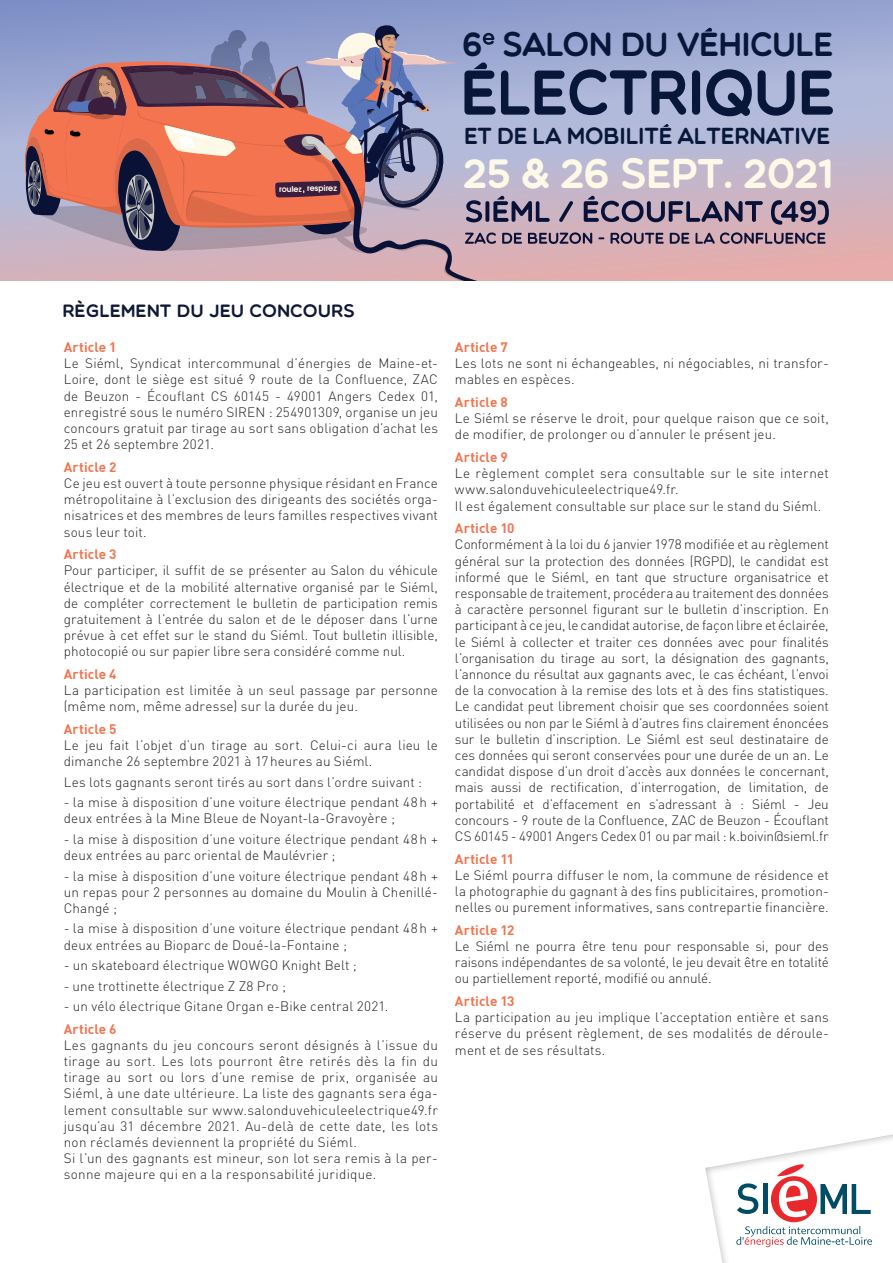
<style>
.page{position:relative;width:893px;height:1263px;background:#fff}
.page>*{position:absolute;margin:0;border:0;box-sizing:border-box;transform-origin:0 0}
.t1{font:63.75px "Multicolore";letter-spacing:-.02em;color:#081739;scale:.96 1}
.t2{font:41.7px "Multicolore";letter-spacing:-.02em;color:#fef9e7}
.t3{font:33.75px "Multicolore";letter-spacing:-.02em;color:#081739;scale:.96 1}
.t4{font:23.4px "Multicolore";letter-spacing:-.01em;color:#081739;scale:.96 1}
.t5{font:18px "Multicolore";color:#0f1936}
.t6{font:300 13.5px/16.2px "DIN";letter-spacing:.01em;color:#231f20}
.t7{font:700 13.5px "DIN";letter-spacing:.005em;color:#f3744f}
.t8{font:600 8.1px "Avant Garde";color:#fef9e7}
</style>
<div class="page">
<svg style="left:705px;top:1134px;width:188px;height:129px"></svg>
<svg style="left:0;top:0;width:893px;height:281px;background:#a4a6cb"></svg>
<svg style="left:24px;top:25px;width:805px;height:256px;background:#ae95a6"></svg>
<p class="t8" style="left:279px;top:184px;width:59px;rotate:-2deg">roulez respirez</p>
<h3 class="t3" style="left:462px;top:24px;width:388px">6 SALON DU VEHICULE</h3>
<h1 class="t1" style="left:460px;top:54px;width:392px">ELECTRIQUE</h1>
<h2 class="t2" style="left:463px;top:148px;width:372px">25 &amp; 26 SEPT. 2021</h2>
<h3 class="t4" style="left:464px;top:122px;width:383px">ET DE LA MOBILITE ALTERNATIVE</h3>
<h3 class="t5" style="left:62px;top:300px;width:294px">RÈGLEMENT DU JEU CONCOURS</h3>
<p class="t7" style="left:64px;top:338px;width:54px">Article 1</p>
<p class="t6" style="left:64px;top:355px;width:376px;text-align:justify">Le Siéml, Syndicat intercommunal d’énergies de Maine-et-Loire, dont le siège est situé 9 route de la Confluence, ZAC de Beuzon - Écouflant CS 60145 - 49001 Angers Cedex 01, enregistré sous le numéro SIREN : 254901309, organise un jeu concours gratuit par tirage au sort sans obligation d’achat les 25 et 26 septembre 2021.</p>
<p class="t7" style="left:64px;top:458px;width:54px">Article 2</p>
<p class="t6" style="left:64px;top:475px;width:376px;text-align:justify">Ce jeu est ouvert à toute personne physique résidant en France métropolitaine à l’exclusion des dirigeants des sociétés orga&shy;nisatrices et des membres de leurs familles respectives vivant sous leur toit.</p>
<p class="t7" style="left:64px;top:545px;width:54px">Article 3</p>
<p class="t6" style="left:64px;top:562px;width:376px;text-align:justify">Pour participer, il suffit de se présenter au Salon du véhicule électrique et de la mobilité alternative organisé par le Siéml, de compléter correctement le bulletin de participation remis gratuitement à l’entrée du salon et de le déposer dans l’urne prévue à cet effet sur le stand du Siéml. Tout bulletin illisible, photocopié ou sur papier libre sera considéré comme nul.</p>
<p class="t7" style="left:64px;top:665px;width:54px">Article 4</p>
<p class="t6" style="left:64px;top:682px;width:376px">La participation est limitée à un seul passage par personne (même nom, même adresse) sur la durée du jeu.</p>
<p class="t7" style="left:64px;top:720px;width:54px">Article 5</p>
<p class="t6" style="left:64px;top:737px;width:376px">Le jeu fait l’objet d’un tirage au sort. Celui-ci aura lieu le dimanche 26 septembre 2021 à 17heures au Siéml.</p>
<p class="t6" style="left:64px;top:774px;width:360px">Les lots gagnants seront tirés au sort dans l’ordre suivant :</p>
<p class="t6" style="left:64px;top:794px;width:376px">- la mise à disposition d’une voiture électrique pendant 48h + deux entrées à la Mine Bleue de Noyant-la-Gravoyère ;</p>
<p class="t6" style="left:64px;top:831px;width:376px">- la mise à disposition d’une voiture électrique pendant 48h + deux entrées au parc oriental de Maulévrier ;</p>
<p class="t6" style="left:64px;top:867px;width:376px;text-align:justify">- la mise à disposition d’une voiture électrique pendant 48h + un repas pour 2 personnes au domaine du Moulin à Chenillé-Changé ;</p>
<p class="t6" style="left:64px;top:920px;width:376px">- la mise à disposition d’une voiture électrique pendant 48h + deux entrées au Bioparc de Doué-la-Fontaine ;</p>
<p class="t6" style="left:64px;top:957px;width:295px">- un skateboard électrique WOWGO Knight Belt ;</p>
<p class="t6" style="left:64px;top:977px;width:224px">- une trottinette électrique Z Z8 Pro ;</p>
<p class="t6" style="left:64px;top:998px;width:326px">- un vélo électrique Gitane Organ e-Bike central 2021.</p>
<p class="t7" style="left:64px;top:1020px;width:54px">Article 6</p>
<p class="t6" style="left:64px;top:1037px;width:376px">Les gagnants du jeu concours seront désignés à l’issue du tirage au sort. Les lots pourront être retirés dès la fin du tirage au sort ou lors d’une remise de prix, organisée au Siéml, à une date ultérieure. La liste des gagnants sera éga&shy;lement consultable sur www.salonduvehiculeelectrique49.fr jusqu’au 31 décembre 2021. Au-delà de cette date, les lots non réclamés deviennent la propriété du Siéml.<br>Si l’un des gagnants est mineur, son lot sera remis à la per&shy;sonne majeure qui en a la responsabilité juridique.</p>
<p class="t7" style="left:455px;top:338px;width:54px">Article 7</p>
<p class="t6" style="left:455px;top:355px;width:375px">Les lots ne sont ni échangeables, ni négociables, ni transfor&shy;mables en espèces.</p>
<p class="t7" style="left:455px;top:393px;width:54px">Article 8</p>
<p class="t6" style="left:455px;top:410px;width:375px">Le Siéml se réserve le droit, pour quelque raison que ce soit, de modifier, de prolonger ou d’annuler le présent jeu.</p>
<p class="t7" style="left:455px;top:448px;width:54px">Article 9</p>
<p class="t6" style="left:455px;top:465px;width:375px">Le règlement complet sera consultable sur le site internet www.salonduvehiculeelectrique49.fr.<br>Il est également consultable sur place sur le stand du Siéml.</p>
<p class="t7" style="left:455px;top:519px;width:61px">Article 10</p>
<p class="t6" style="left:455px;top:536px;width:375px;text-align:justify">Conformément à la loi du 6 janvier 1978 modifiée et au règlement général sur la protection des données (RGPD), le candidat est informé que le Siéml, en tant que structure organisatrice et responsable de traitement, procédera au traitement des données à caractère personnel figurant sur le bulletin d’inscription. En participant à ce jeu, le candidat autorise, de façon libre et éclairée, le Siéml à collecter et traiter ces données avec pour finalités l’organisation du tirage au sort, la désignation des gagnants, l’annonce du résultat aux gagnants avec, le cas échéant, l’envoi de la convocation à la remise des lots et à des fins statistiques.<br>Le candidat peut librement choisir que ses coordonnées soient utilisées ou non par le Siéml à d’autres fins clairement énoncées sur le bulletin d’inscription. Le Siéml est seul destinataire de ces données qui seront conservées pour une durée de un an. Le candidat dispose d’un droit d’accès aux données le concernant, mais aussi de rectification, d’interrogation, de limitation, de portabilité et d’effacement en s’adressant à : Siéml - Jeu concours - 9 route de la Confluence, ZAC de Beuzon - Écouflant CS 60145 - 49001 Angers Cedex 01 ou par mail : k.boivin@sieml.fr</p>
<p class="t7" style="left:455px;top:850px;width:61px">Article 11</p>
<p class="t6" style="left:455px;top:867px;width:375px;text-align:justify">Le Siéml pourra diffuser le nom, la commune de résidence et la photographie du gagnant à des fins publicitaires, promotion&shy;nelles ou purement informatives, sans contrepartie financière.</p>
<p class="t7" style="left:455px;top:921px;width:61px">Article 12</p>
<p class="t6" style="left:455px;top:938px;width:375px;text-align:justify">Le Siéml ne pourra être tenu pour responsable si, pour des raisons indépendantes de sa volonté, le jeu devait être en totalité ou partiellement reporté, modifié ou annulé.</p>
<p class="t7" style="left:455px;top:992px;width:61px">Article 13</p>
<p class="t6" style="left:455px;top:1009px;width:375px;text-align:justify">La participation au jeu implique l’acceptation entière et sans réserve du présent règlement, de ses modalités de déroule&shy;ment et de ses résultats.</p>
</div>
